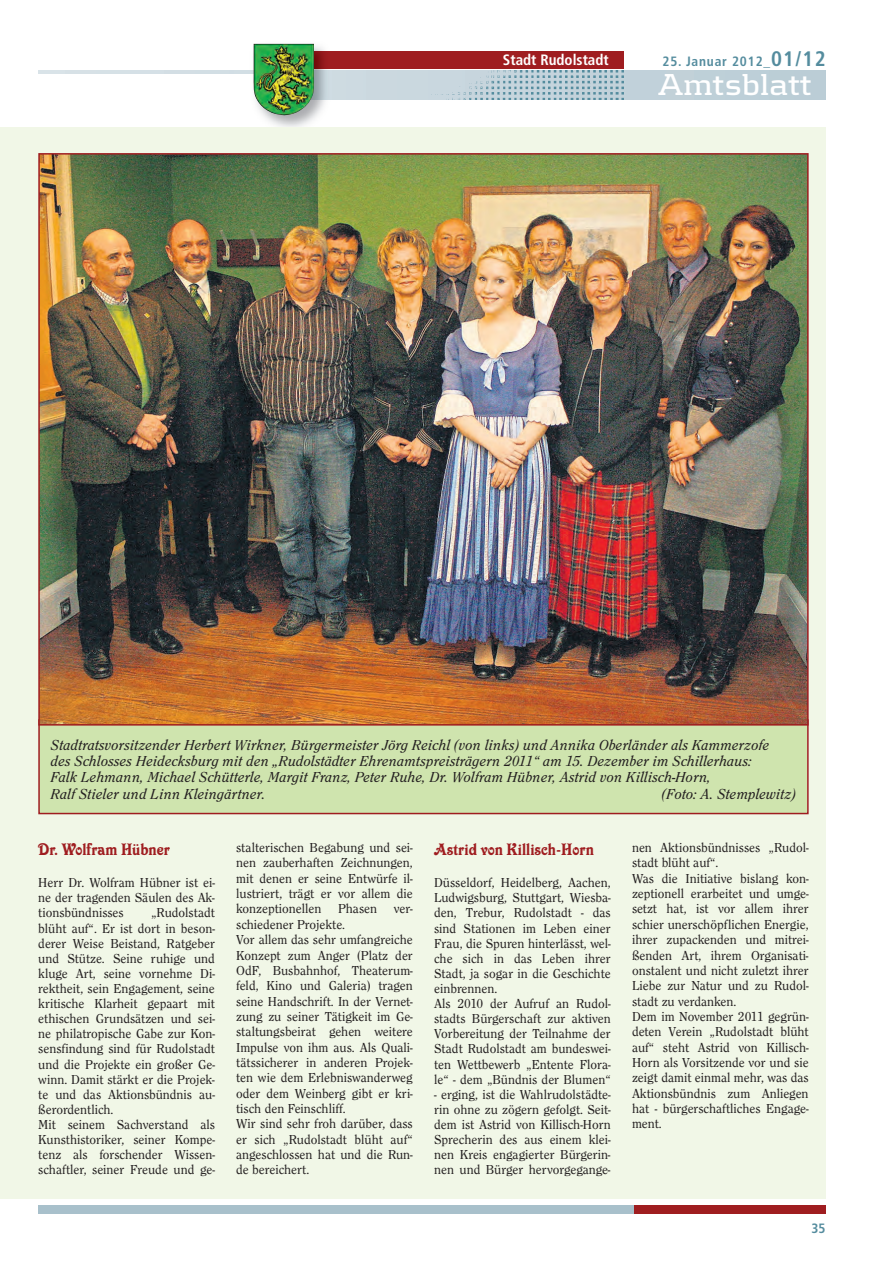
<style>
.page{position:relative;width:881px;height:1263px;background:#fff}
.page>*{position:absolute;margin:0;border:0;box-sizing:border-box;transform-origin:0 0}
.t1{font:700 31.5px "Kontrapunkt";color:#fff}
.t2{font:18px "Victorian Plain";color:#9f1d20}
.t3{font:italic 15px/16.2px "Clearface Itc T";color:#231f20}
.t4{font:700 condensed 15px "Frutiger";color:#fff}
.t5{font:13.5px/15.3px "Clearface Itc T";color:#231f20}
.t6{font:700 condensed 13.5px "Frutiger";letter-spacing:.06em;color:#548c9e}
.s1{font-size:21px}
</style>
<div class="page">
<div style="left:38px;top:1205px;width:598px;height:9px;background:#a8c0cb"></div>
<div style="left:634px;top:1205px;width:191px;height:9px;background:#9f1d20"></div>
<svg style="left:38px;top:70px;width:787px;height:30px;background:#c3d2da"></svg>
<div style="left:38px;top:74px;width:224px;height:28px;background:#fff"></div>
<img style="left:421px;top:70px;width:202px;height:30px">
<div style="left:287px;top:51px;width:336px;height:17px;background:#9f1d20"></div>
<img style="left:234px;top:100px;width:111px;height:28px">
<img style="left:253px;top:43px;width:92px;height:27px">
<img style="left:314px;top:70px;width:31px;height:30px">
<img style="left:234px;top:70px;width:19px;height:32px">
<img style="left:314px;top:51px;width:31px;height:17px">
<img style="left:253px;top:44px;width:61px;height:71px">
<div style="left:0;top:128px;width:825px;height:1071px;background:#f1f7e7"></div>
<div style="left:40px;top:721px;width:766px;height:92px;background:#cfe4ae"></div>
<div style="left:38px;top:719px;width:770px;height:95px;border:2px solid #9f1d20"></div>
<img style="left:41px;top:156px;width:764px;height:567px">
<p class="t4" style="left:502px;top:53px;width:107px">Stadt Rudolstadt</p>
<p class="t6" style="left:662px;top:56px;width:165px">25. Januar 2012_<span class="s1">01/12</span></p>
<h1 class="t1" style="left:658px;top:74px;width:155px">Amtsblatt</h1>
<p class="t3" style="left:51px;top:737px;width:719px">Stadtratsvorsitzender Herbert Wirkner, Bürgermeister Jörg Reichl (von links) und Annika Oberländer als Kammerzofe des Schlosses Heidecksburg mit den „Rudolstädter Ehrenamtspreisträgern 2011“ am 15. Dezember im Schillerhaus:<br>Falk Lehmann, Michael Schütterle, Margit Franz, Peter Ruhe, Dr. Wolfram Hübner, Astrid von Killisch-Horn,<br>Ralf Stieler und Linn Kleingärtner.</p>
<p class="t3" style="left:661px;top:785px;width:136px">(Foto: A. Stemplewitz)</p>
<h2 class="t2" style="left:38px;top:843px;width:133px">Dr. Wolfram Hübner</h2>
<p class="t5" style="left:38px;top:875px;width:178px;text-align:justify">Herr Dr. Wolfram Hübner ist ei&shy;ne der tragenden Säulen des Ak&shy;tionsbündnisses</p>
<p class="t5" style="left:38px;top:905px;width:178px;text-indent:113px">„Rudolstadt blüht auf“. Er ist dort in beson&shy;derer Weise Beistand, Ratgeber und Stütze. Seine ruhige und kluge Art, seine vornehme Di&shy;rektheit, sein Engagement, seine kritische Klarheit gepaart mit ethischen Grundsätzen und sei&shy;ne philatropische Gabe zur Kon&shy;sensfindung sind für Rudolstadt und die Projekte ein großer Ge&shy;winn. Damit stärkt er die Projek&shy;te und das Aktionsbündnis au&shy;ßerordentlich.<br>Mit seinem Sachverstand als<br>Kunsthistoriker, seiner Kompe&shy;tenz als forschender Wissen&shy;schaftler, seiner Freude und ge-</p>
<p class="t5" style="left:236px;top:840px;width:178px">stalterischen Begabung und sei&shy;nen zauberhaften Zeichnungen, mit denen er seine Entwürfe il&shy;lustriert, trägt er vor allem die konzeptionellen Phasen ver&shy;schiedener Projekte.<br>Vor allem das sehr umfangreiche<br>Konzept zum Anger (Platz der<br>OdF, Busbahnhof, Theaterum&shy;feld, Kino und Galeria) tragen seine Handschrift. In der Vernet&shy;zung zu seiner Tätigkeit im Ge&shy;staltungsbeirat gehen weitere<br>Impulse von ihm aus. Als Quali&shy;tätssicherer in anderen Projek&shy;ten wie dem Erlebniswanderweg oder dem Weinberg gibt er kri&shy;tisch den Feinschliff.<br>Wir sind sehr froh darüber, dass er sich „Rudolstadt blüht auf“ angeschlossen hat und die Run&shy;de bereichert.</p>
<h2 class="t2" style="left:434px;top:843px;width:161px">Astrid von Killisch-Horn</h2>
<p class="t5" style="left:434px;top:875px;width:178px">Düsseldorf, Heidelberg, Aachen,<br>Ludwigsburg, Stuttgart, Wiesba&shy;den, Trebur, Rudolstadt - das sind Stationen im Leben einer<br>Frau, die Spuren hinterlässt, wel&shy;che sich in das Leben ihrer<br>Stadt, ja sogar in die Geschichte einbrennen.<br>Als 2010 der Aufruf an Rudol&shy;stadts Bürgerschaft zur aktiven<br>Vorbereitung der Teilnahme der<br>Stadt Rudolstadt am bundeswei&shy;ten Wettbewerb „Entente Flora&shy;le“ - dem „Bündnis der Blumen“</p>
<p class="t5" style="left:434px;top:1086px;width:178px;text-align:justify">- erging, ist die Wahlrudolstädte&shy;rin ohne zu zögern gefolgt. Seit&shy;dem ist Astrid von Killisch-Horn Sprecherin des aus einem klei&shy;nen Kreis engagierter Bürgerin&shy;nen und Bürger hervorgegange-</p>
<p class="t5" style="left:631px;top:840px;width:178px">nen Aktionsbündnisses „Rudol&shy;stadt blüht auf“.<br>Was die Initiative bislang kon&shy;zeptionell erarbeitet und umge&shy;setzt hat, ist vor allem ihrer schier unerschöpflichen Energie, ihrer zupackenden und mitrei&shy;ßenden Art, ihrem Organisati&shy;onstalent und nicht zuletzt ihrer<br>Liebe zur Natur und zu Rudol&shy;stadt zu verdanken.<br>Dem im November 2011 gegrün&shy;deten Verein „Rudolstadt blüht auf“ steht Astrid von Killisch-<br>Horn als Vorsitzende vor und sie zeigt damit einmal mehr, was das<br>Aktionsbündnis zum Anliegen hat - bürgerschaftliches Engage&shy;ment.</p>
<p class="t6" style="left:811px;top:1222px;width:16px">35</p>
</div>
